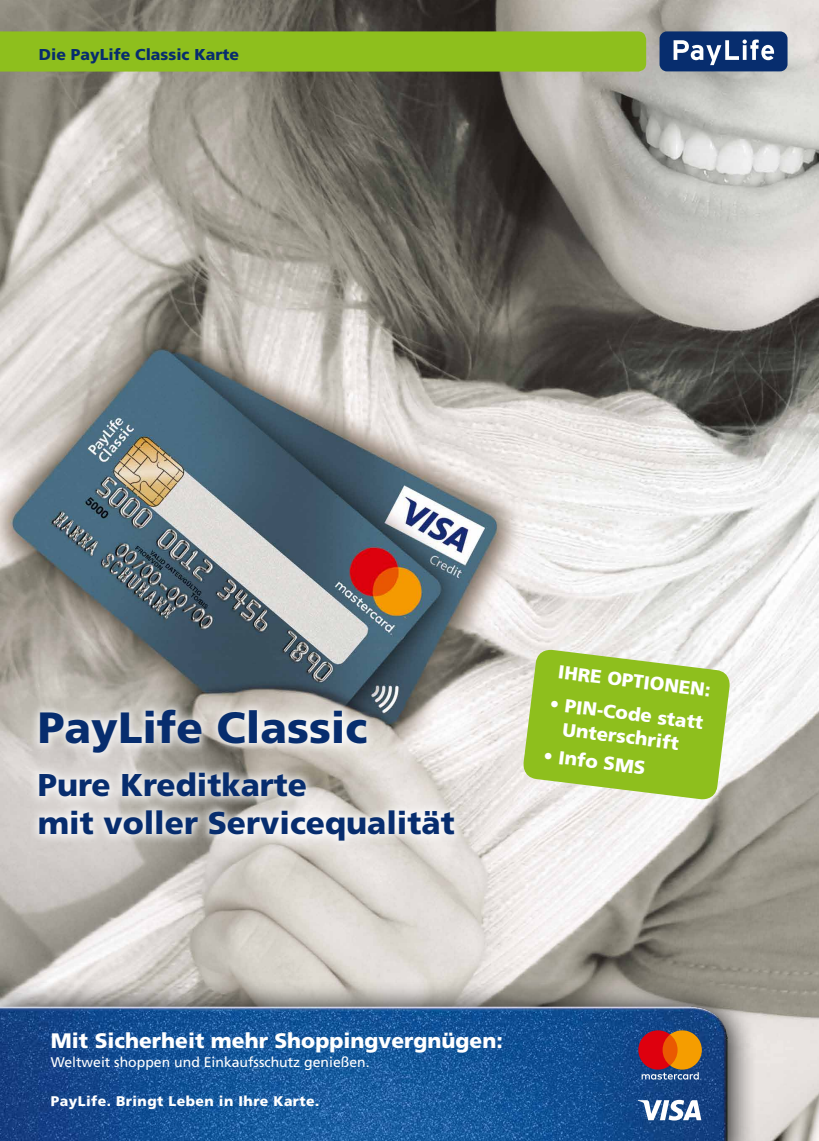
<style>
.page{position:relative;width:819px;height:1141px;background:#fff}
.page>*{position:absolute;margin:0;border:0;box-sizing:border-box;transform-origin:0 0}
.t1{font:900 43.75px "Frutiger";color:#072d6e}
.t2{font:900 31.5px/37.8px "Frutiger";color:#072d6e}
.t3{font:900 21px "Frutiger";color:#fff}
.t4{font:900 18.72px/23.4px "Frutiger";color:#fff;text-align:center}
.t5{font:900 15.75px "Frutiger";color:#072d6e}
.t6{font:14px "Frutiger";color:#fff}
.t7{font:900 14px "Frutiger";letter-spacing:.03em;color:#fff}
</style>
<div class="page">
<img style="left:0;top:0;width:819px;height:1141px">
<div style="left:0;top:981px;width:757px;height:160px;background:#000;opacity:.95"></div>
<img style="left:0;top:1004px;width:752px;height:137px">
<svg style="left:637px;top:1100px;width:64px;height:21px"></svg>
<svg style="left:638px;top:1030px;width:63px;height:50px;background:#ac5436"></svg>
<div style="left:659px;top:31px;width:128px;height:40px;background:#072d6e;border-radius:7px"></div>
<svg style="left:673px;top:40px;width:101px;height:25px"></svg>
<div style="left:0;top:31px;width:646px;height:41px;background:#8ebf1d"></div>
<div style="left:39px;top:47px;width:247px;height:15px;background:#8ebf1d"></div>
<div style="left:29px;top:699px;width:436px;height:153px;background:#fff;opacity:.8"></div>
<svg style="left:521px;top:648px;width:210px;height:153px;background:#a2c848"></svg>
<p class="t5" style="left:39px;top:45px;width:201px">Die PayLife Classic Karte</p>
<h1 class="t1" style="left:38px;top:702px;width:331px">PayLife Classic</h1>
<h2 class="t2" style="left:38px;top:766px;width:418px">Pure Kreditkarte<br>mit voller Servicequalität</h2>
<p class="t4" style="left:559px;top:660px;width:155px;rotate:7deg">IHRE OPTIONEN:</p>
<p class="t4" style="left:551px;top:692px;width:156px;rotate:7deg">• PIN-Code statt<br>Unterschrift</p>
<p class="t4" style="left:545px;top:743px;width:104px;rotate:7deg">• Info SMS</p>
<p class="t3" style="left:51px;top:1028px;width:453px">Mit Sicherheit mehr Shoppingvergnügen:</p>
<p class="t6" style="left:51px;top:1054px;width:320px">Weltweit shoppen und Einkaufsschutz genießen.</p>
<p class="t7" style="left:51px;top:1093px;width:270px">PayLife. Bringt Leben in Ihre Karte.</p>
</div>
